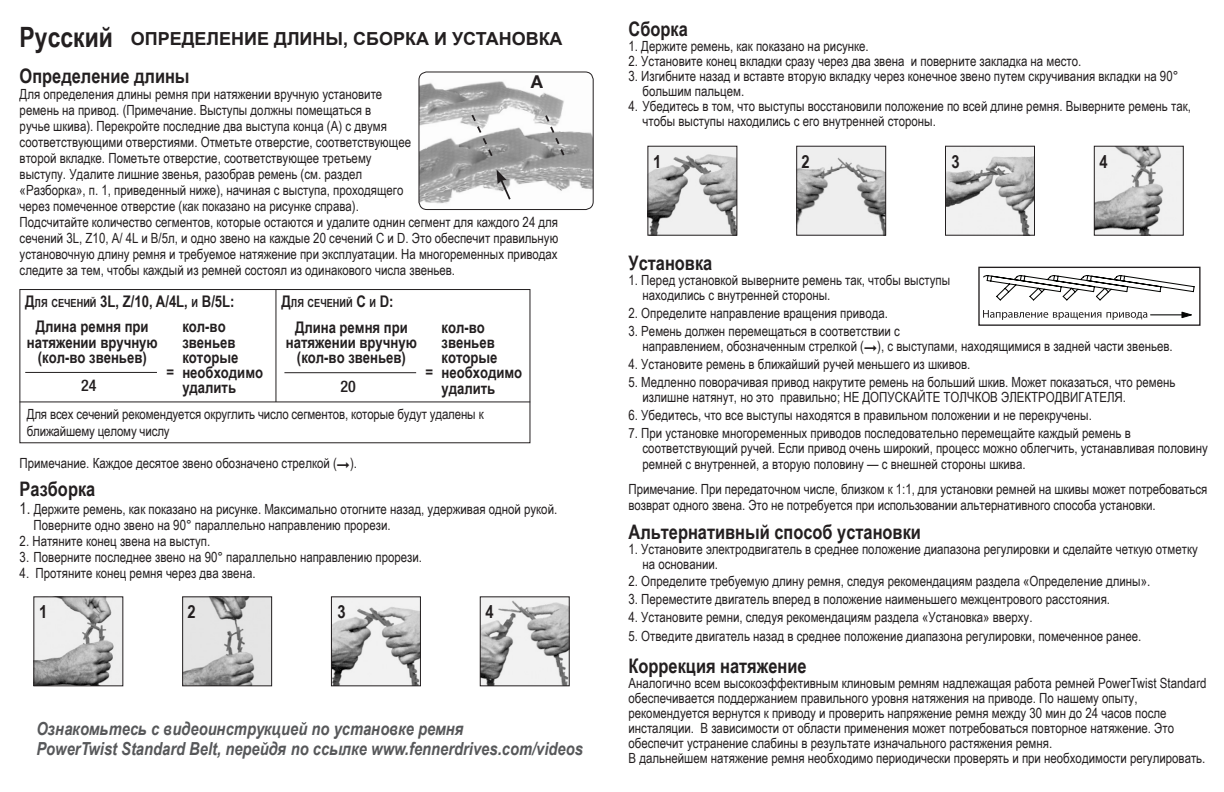
<style>
.page{position:relative;width:1224px;height:792px;background:#fff}
.page>*{position:absolute;margin:0;border:0;box-sizing:border-box;transform-origin:0 0}
.t1{font:700 20px "Arial Narrow";color:#231f20}
.t2{font:italic 700 18px/20px "Arial Narrow";color:#57585a}
.t3{font:700 18px "Arial";color:#231f20}
.t4{font:700 18px "Arial Narrow";color:#231f20}
.t5{font:700 17.8px "Helvetica Neue LT Std";color:#231f20}
.t6{font:700 16px/15.2px "Arial Narrow";color:#231f20;text-align:center}
.t7{font:700 16px "Arial Narrow";color:#231f20}
.t8{font:500 condensed 16px "Helvetica Neue LT Std";color:#231f20}
.t9{font:14px/16px "Arial Narrow";color:#231f20}
.t10{font:700 11.2px "Arial Narrow";color:#231f20}
.s1{font-family:"Arial Narrow";font-size:28px}
.s2{font-size:11.2px}
.s3{font-size:16px}
</style>
<div class="page">
<svg style="left:983px;top:275px;width:212px;height:26px"></svg>
<svg style="left:1181px;top:312px;width:11px;height:6px"></svg>
<hr style="left:1151px;top:314px;width:33px;height:1px;background:#040503">
<svg style="left:983px;top:310px;width:164px;height:10px"></svg>
<div style="left:978px;top:267px;width:223px;height:59px;border:1px solid #231f20"></div>
<img style="left:419px;top:72px;width:173px;height:138px">
<div style="left:419px;top:72px;width:175px;height:138px;border:1px solid #231f20;border-radius:8px"></div>
<svg style="left:497px;top:170px;width:15px;height:32px"></svg>
<svg style="left:470px;top:113px;width:24px;height:45px"></svg>
<svg style="left:544px;top:113px;width:22px;height:44px"></svg>
<div style="left:20px;top:289px;width:510px;height:154px;border:1px solid #231f20"></div>
<hr style="left:25px;top:372px;width:132px;height:1px;background:#231f20">
<hr style="left:20px;top:402px;width:510px;height:1px;background:#231f20">
<hr style="left:276px;top:290px;width:1px;height:112px;background:#231f20">
<hr style="left:284px;top:372px;width:132px;height:1px;background:#231f20">
<img style="left:184px;top:598px;width:86px;height:86px">
<div style="left:182px;top:596px;width:90px;height:90px;border:1px solid #231f20"></div>
<img style="left:333px;top:598px;width:86px;height:86px">
<div style="left:331px;top:596px;width:90px;height:90px;border:1px solid #231f20"></div>
<img style="left:35px;top:598px;width:86px;height:86px">
<div style="left:33px;top:596px;width:90px;height:90px;border:1px solid #231f20"></div>
<img style="left:482px;top:598px;width:86px;height:86px">
<div style="left:480px;top:596px;width:90px;height:90px;border:1px solid #231f20"></div>
<img style="left:798px;top:148px;width:86px;height:86px">
<div style="left:796px;top:146px;width:90px;height:90px;border:1px solid #231f20"></div>
<img style="left:947px;top:148px;width:86px;height:86px">
<div style="left:945px;top:146px;width:90px;height:90px;border:1px solid #231f20"></div>
<img style="left:649px;top:148px;width:86px;height:86px">
<div style="left:647px;top:146px;width:90px;height:90px;border:1px solid #231f20"></div>
<img style="left:1096px;top:148px;width:86px;height:86px">
<div style="left:1094px;top:146px;width:90px;height:90px;border:1px solid #231f20"></div>
<p class="t3" style="left:20px;top:26px;width:545px"><span class="s1">Русский</span> ОПРЕДЕЛЕНИЕ ДЛИНЫ, СБОРКА И УСТАНОВКА</p>
<h1 class="t1" style="left:20px;top:61px;width:171px">Определение длины</h1>
<p class="t9" style="left:20px;top:86px;width:540px">Для определения длины ремня при натяжении вручную установите<br>ремень на привод. (Примечание. Выступы должны помещаться в<br>ручье шкива). Перекройте последние два выступа конца (A) с двумя<br>соответствующими отверстиями. Отметьте отверстие, соответствующее<br>второй вкладке. Пометьте отверстие, соответствующее третьему<br>выступу. Удалите лишние звенья, разобрав ремень (см. раздел<br>«Разборка», п. 1, приведенный ниже), начиная с выступа, проходящего<br>через помеченное отверстие (как показано на рисунке справа).<br>Подсчитайте количество сегментов, которые остаются и удалите однин сегмент для каждого 24 для сечений 3L, Z10, А/ 4L и B/5л, и одно звено на каждые 20 сечений С и D. Это обеспечит правильную установочную длину ремня и требуемое натяжение при эксплуатации. На многоременных приводах следите за тем, чтобы каждый из ремней состоял из одинакового числа звеньев.</p>
<p class="t5" style="left:531px;top:71px;width:14px">A</p>
<p class="t7" style="left:25px;top:289px;width:211px">Д<span class="s2">ля сечений</span> 3L, Z/10, A/4L, <span class="s2">и</span> B/5L:</p>
<p class="t10" style="left:282px;top:294px;width:114px"><span class="s3">Д</span>ля сечений <span class="s3">С</span> и <span class="s3">D:</span></p>
<p class="t6" style="left:286px;top:319px;width:132px">Длина ремня при натяжении вручную (кол-во звеньев)</p>
<p class="t8" style="left:340px;top:376px;width:17px">20</p>
<p class="t6" style="left:27px;top:318px;width:132px">Длина ремня при натяжении вручную (кол-во звеньев)</p>
<p class="t8" style="left:81px;top:376px;width:17px">24</p>
<p class="t6" style="left:182px;top:318px;width:45px">кол-во</p>
<p class="t6" style="left:182px;top:334px;width:55px">звеньев</p>
<p class="t6" style="left:182px;top:349px;width:58px">которые</p>
<p class="t6" style="left:166px;top:364px;width:98px">= необходимо</p>
<p class="t6" style="left:182px;top:379px;width:55px">удалить</p>
<p class="t9" style="left:27px;top:405px;width:459px;line-height:16.8px">Для всех сечений рекомендуется округлить число сегментов, которые будут удалены к ближайшему целому числу</p>
<p class="t6" style="left:442px;top:319px;width:45px">кол-во</p>
<p class="t6" style="left:442px;top:334px;width:55px">звеньев</p>
<p class="t6" style="left:442px;top:349px;width:58px">которые</p>
<p class="t6" style="left:426px;top:364px;width:98px">= необходимо</p>
<p class="t6" style="left:442px;top:380px;width:55px">удалить</p>
<p class="t9" style="left:19px;top:454px;width:339px">Примечание. Каждое десятое звено обозначено стрелкой (➞).</p>
<h1 class="t1" style="left:20px;top:474px;width:77px">Разборка</h1>
<p class="t9" style="left:34px;top:501px;width:525px;text-indent:-14px"><span class="s3">1.</span> Держите ремень, как показано на рисунке. Максимально отогните назад, удерживая одной рукой.<br>Поверните одно звено на 90° параллельно направлению прорези.</p>
<p class="t9" style="left:20px;top:533px;width:192px">2. Натяните конец звена на выступ.</p>
<p class="t9" style="left:20px;top:549px;width:404px">3. Поверните последнее звено на 90° параллельно направлению прорези.</p>
<p class="t9" style="left:20px;top:565px;width:237px">4. Протяните конец ремня через два звена.</p>
<p class="t4" style="left:39px;top:598px;width:10px">1</p>
<p class="t4" style="left:187px;top:598px;width:10px">2</p>
<p class="t4" style="left:338px;top:598px;width:10px">3</p>
<p class="t4" style="left:486px;top:598px;width:10px">4</p>
<p class="t2" style="left:36px;top:717px;width:548px">Ознакомьтесь с видеоинструкцией по установке ремня<br>PowerTwist Standard Belt, перейдя по ссылке www.fennerdrives.com/videos</p>
<h1 class="t1" style="left:629px;top:14px;width:61px">Сборка</h1>
<p class="t9" style="left:629px;top:38px;width:242px">1. Держите ремень, как показано на рисунке.</p>
<p class="t9" style="left:629px;top:53px;width:454px">2. Установите конец вкладки сразу через два звена и поверните закладка на место.</p>
<p class="t9" style="left:643px;top:68px;width:537px;line-height:15px;text-indent:-14px">3. Изгибните назад и вставте вторую вкладку через конечное звено путем скручивания вкладки на 90° большим пальцем.</p>
<p class="t9" style="left:643px;top:98px;width:550px;line-height:15px;text-indent:-14px">4. Убедитесь в том, что выступы восстановили положение по всей длине ремня. Выверните ремень так, чтобы выступы находились с его внутренней стороны.</p>
<p class="t4" style="left:653px;top:148px;width:10px">1</p>
<p class="t4" style="left:801px;top:148px;width:10px">2</p>
<p class="t4" style="left:952px;top:148px;width:10px">3</p>
<p class="t4" style="left:1100px;top:148px;width:10px">4</p>
<h1 class="t1" style="left:629px;top:248px;width:85px">Установка</h1>
<p class="t9" style="left:643px;top:272px;width:309px;line-height:15px;text-indent:-14px">1. Перед установкой выверните ремень так, чтобы выступы находились с внутренней стороны.</p>
<p class="t9" style="left:629px;top:305px;width:261px">2. Определите направление вращения привода.</p>
<p class="t9" style="left:643px;top:323px;width:532px;line-height:15px;text-indent:-14px">3. Ремень должен перемещаться в соответствии с<br>направлением, обозначенным стрелкой (➞), с выступами, находящимися в задней части звеньев.</p>
<p class="t9" style="left:629px;top:355px;width:343px">4. Установите ремень в ближайший ручей меньшего из шкивов.</p>
<p class="t9" style="left:643px;top:374px;width:534px;line-height:15px;text-indent:-14px">5. Медленно поворачивая привод накрутите ремень на больший шкив. Может показаться, что ремень излишне натянут, но это правильно; НЕ ДОПУСКАЙТЕ ТОЛЧКОВ ЭЛЕКТРОДВИГАТЕЛЯ.</p>
<p class="t9" style="left:629px;top:406px;width:465px">6. Убедитесь, что все выступы находятся в правильном положении и не перекручены.</p>
<p class="t9" style="left:643px;top:424px;width:567px;text-indent:-14px">7. При установке многоременных приводов последовательно перемещайте каждый ремень в соответствующий ручей. Если привод очень широкий, процесс можно облегчить, устанавливая половину ремней с внутренней, а вторую половину — с внешней стороны шкива.</p>
<p class="t9" style="left:629px;top:480px;width:580px">Примечание. При передаточном числе, близком к 1:1, для установки ремней на шкивы может потребоваться возврат одного звена. Это не потребуется при использовании альтернативного способа установки.</p>
<h1 class="t1" style="left:629px;top:516px;width:294px">Альтернативный способ установки</h1>
<p class="t9" style="left:643px;top:541px;width:557px;line-height:15px;text-indent:-14px">1. Установите электродвигатель в среднее положение диапазона регулировки и сделайте четкую отметку на основании.</p>
<p class="t9" style="left:629px;top:573px;width:523px">2. Определите требуемую длину ремня, следуя рекомендациям раздела «Определение длины».</p>
<p class="t9" style="left:629px;top:591px;width:483px">3. Переместите двигатель вперед в положение наименьшего межцентрового расстояния.</p>
<p class="t9" style="left:629px;top:609px;width:405px">4. Установите ремни, следуя рекомендациям раздела «Установка» вверху.</p>
<p class="t9" style="left:629px;top:628px;width:514px">5. Отведите двигатель назад в среднее положение диапазона регулировки, помеченное ранее.</p>
<h1 class="t1" style="left:629px;top:651px;width:180px">Коррекция натяжение</h1>
<p class="t9" style="left:629px;top:675px;width:580px;line-height:15px">Аналогично всем высокоэффективным клиновым ремням надлежащая работа ремней PowerTwist Standard обеспечивается поддержанием правильного уровня натяжения на приводе. По нашему опыту, рекомендуется вернутся к приводу и проверить напряжение ремня между 30 мин до 24 часов после инсталяции. В зависимости от области применения может потребоваться повторное натяжение. Это обеспечит устранение слабины в результате изначального растяжения ремня.<br>В дальнейшем натяжение ремня необходимо периодически проверять и при необходимости регулировать.</p>
</div>
